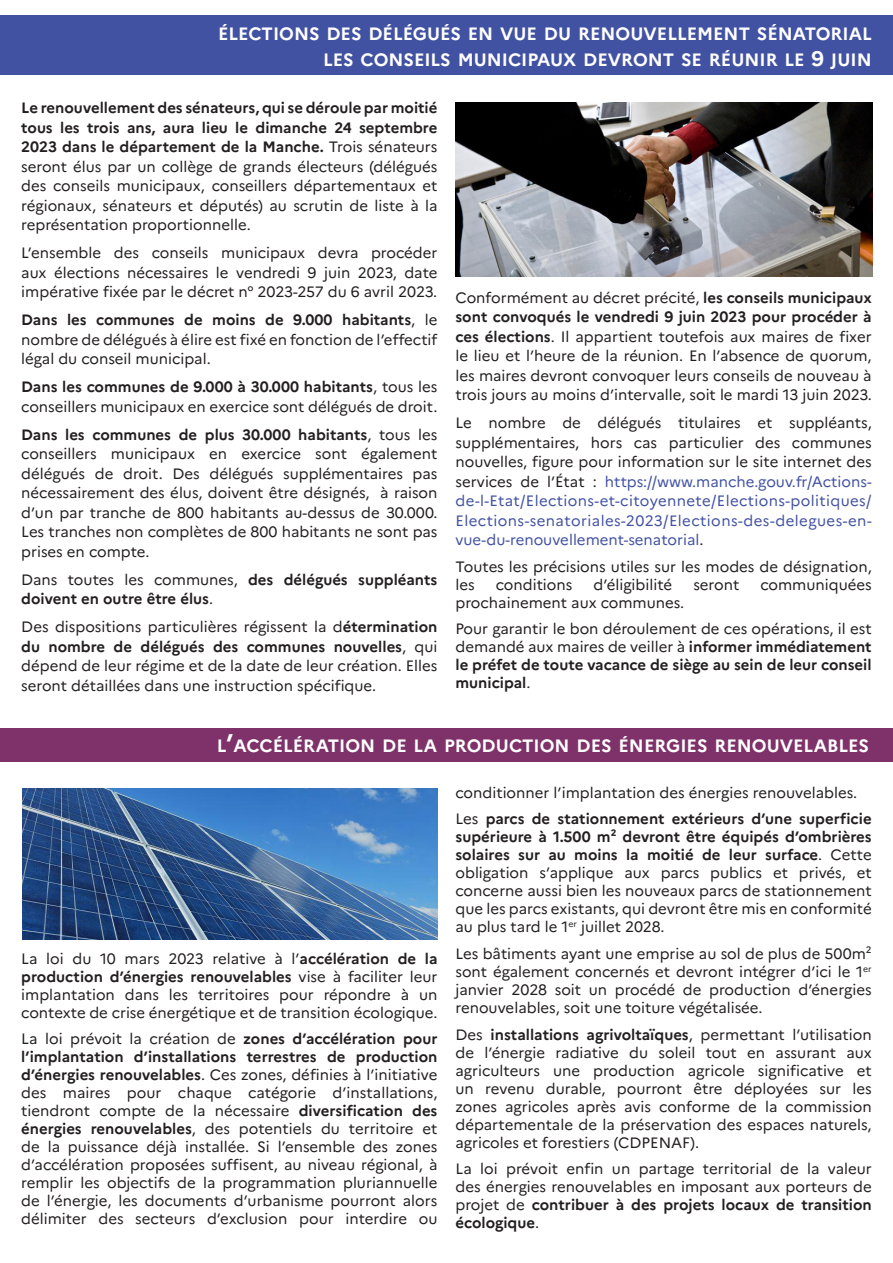
<style>
.page{position:relative;width:893px;height:1263px;background:#fff}
.page>*{position:absolute;margin:0;border:0;box-sizing:border-box;transform-origin:0 0}
.t1{font:700 17.85px "Marianne";color:#fff}
.t2{font:15px/18px "Marianne";color:#231f20;text-align:justify}
.t3{font:15px/19.5px "Marianne";color:#4252a3;text-align:justify}
.t4{font:700 15px/18px "Marianne";color:#231f20}
.s1{font-size:21px}
.s2{font-weight:700}
.s3{font-weight:400}
.s4{color:#231f20}
.s5{font-size:25.5px}
</style>
<div class="page">
<div style="left:0;top:15px;width:893px;height:59px;background:#4252a3"></div>
<img style="left:455px;top:102px;width:417px;height:174px">
<div style="left:0;top:727px;width:893px;height:34px;background:#7f326a"></div>
<img style="left:23px;top:789px;width:414px;height:150px">
<p class="t1" style="left:218px;top:23px;width:655px">ÉLECTIONS DES DÉLÉGUÉS EN VUE DU RENOUVELLEMENT SÉNATORIAL</p>
<p class="t1" style="left:323px;top:48px;width:550px">LES CONSEILS MUNICIPAUX DEVRONT SE RÉUNIR LE <span class="s1">9</span> JUIN</p>
<p class="t2" style="left:21px;top:98px;width:418px;line-height:19.5px"><span class="s2">Le renouvellement des sénateurs, qui se déroule par moitié tous les trois ans, aura lieu le dimanche 24 septembre 2023 dans le département de la Manche.</span> Trois sénateurs seront élus par un collège de grands électeurs (délégués des conseils municipaux, conseillers départementaux et régionaux, sénateurs et députés) au scrutin de liste à la représentation proportionnelle.</p>
<p class="t2" style="left:21px;top:243px;width:418px;line-height:19.5px">L’ensemble des conseils municipaux devra procéder aux élections nécessaires le vendredi 9 juin 2023, date impérative fixée par le décret n° 2023-257 du 6 avril 2023.</p>
<p class="t2" style="left:21px;top:310px;width:418px;line-height:19.5px"><span class="s2">Dans les communes de moins de 9.000 habitants</span>, le nombre de délégués à élire est fixé en fonction de l’effectif légal du conseil municipal.</p>
<p class="t2" style="left:21px;top:377px;width:418px;line-height:19.5px"><span class="s2">Dans les communes de 9.000 à 30.000 habitants</span>, tous les conseillers municipaux en exercice sont délégués de droit.</p>
<p class="t2" style="left:21px;top:425px;width:418px;line-height:19.5px"><span class="s2">Dans les communes de plus 30.000 habitants</span>, tous les conseillers municipaux en exercice sont également délégués de droit. Des délégués supplémentaires pas nécessairement des élus, doivent être désignés, à raison d’un par tranche de 800 habitants au-dessus de 30.000.<br>Les tranches non complètes de 800 habitants ne sont pas prises en compte.</p>
<p class="t4" style="left:21px;top:570px;width:418px;line-height:19.5px"><span class="s3">Dans toutes les communes,</span> des délégués suppléants doivent en outre être élus<span class="s3">.</span></p>
<p class="t2" style="left:21px;top:617px;width:418px;line-height:19.5px">Des dispositions particulières régissent la d<span class="s2">étermination du nombre de délégués des communes nouvelles</span>, qui dépend de leur régime et de la date de leur création. Elles seront détaillées dans une instruction spécifique.</p>
<p class="t2" style="left:455px;top:287px;width:418px;line-height:19.5px">Conformément au décret précité, <span class="s2">les conseils municipaux sont convoqués le vendredi 9 juin 2023 pour procéder à ces élections</span>. Il appartient toutefois aux maires de fixer le lieu et l’heure de la réunion. En l’absence de quorum, les maires devront convoquer leurs conseils de nouveau à trois jours au moins d’intervalle, soit le mardi 13 juin 2023.</p>
<p class="t3" style="left:455px;top:413px;width:418px"><span class="s4">Le nombre de délégués titulaires et suppléants, supplémentaires, hors cas particulier des communes nouvelles, figure pour information sur le site internet des services de l’État :</span> https://www.manche.gouv.fr/Actions&shy;de-l-Etat/Elections-et-citoyennete/Elections-politiques/ Elections-senatoriales-2023/Elections-des-delegues-en&shy;vue-du-renouvellement-senatorial<span class="s4">.</span></p>
<p class="t2" style="left:455px;top:557px;width:418px">Toutes les précisions utiles sur les modes de désignation, les</p>
<p class="t2" style="left:496px;top:575px;width:78px">conditions</p>
<p class="t2" style="left:593px;top:575px;width:80px">d’éligibilité</p>
<p class="t2" style="left:693px;top:575px;width:47px">seront</p>
<p class="t2" style="left:760px;top:575px;width:113px">communiquées</p>
<p class="t2" style="left:455px;top:593px;width:230px">prochainement aux communes.</p>
<p class="t4" style="left:455px;top:620px;width:418px;text-align:justify"><span class="s3">Pour garantir le bon déroulement de ces opérations, il est demandé aux maires de veiller à</span> informer immédiatement le préfet de toute vacance de siège au sein de leur conseil municipal<span class="s3">.</span></p>
<p class="t1" style="left:217px;top:735px;width:654px">L<span class="s5">’</span>ACCÉLÉRATION DE LA PRODUCTION DES ÉNERGIES RENOUVELABLES</p>
<p class="t2" style="left:21px;top:949px;width:418px">La loi du 10 mars 2023 relative à l’<span class="s2">accélération de la production d’énergies renouvelables</span> vise à faciliter leur implantation dans les territoires pour répondre à un contexte de crise énergétique et de transition écologique.</p>
<p class="t2" style="left:21px;top:1030px;width:418px">La loi prévoit la création de <span class="s2">zones d’accélération pour l’implantation d’installations terrestres de production d’énergies renouvelables</span>. Ces zones, définies à l’initiative des maires pour chaque catégorie d’installations, tiendront compte de la nécessaire <span class="s2">diversification des énergies renouvelables</span>, des potentiels du territoire et de la puissance déjà installée. Si l’ensemble des zones d’accélération proposées suffisent, au niveau régional, à remplir les objectifs de la programmation pluriannuelle de l’énergie, les documents d’urbanisme pourront alors délimiter des secteurs d’exclusion pour interdire ou</p>
<p class="t2" style="left:455px;top:783px;width:403px">conditionner l’implantation des énergies renouvelables.</p>
<p class="t2" style="left:455px;top:810px;width:418px">Les <span class="s2">parcs de stationnement extérieurs d’une superficie supérieure à 1.500 m² devront être équipés d’ombrières solaires sur au moins la moitié de leur surface</span>. Cette obligation s’applique aux parcs publics et privés, et concerne aussi bien les nouveaux parcs de stationnement que les parcs existants, qui devront être mis en conformité au plus tard le 1<sup>er</sup> juillet 2028.</p>
<p class="t2" style="left:455px;top:945px;width:418px">Les bâtiments ayant une emprise au sol de plus de 500m² sont également concernés et devront intégrer d’ici le 1<sup>er </sup>janvier 2028 soit un procédé de production d’énergies renouvelables, soit une toiture végétalisée.</p>
<p class="t2" style="left:455px;top:1025px;width:418px">Des <span class="s2">installations agrivoltaïques</span>, permettant l’utilisation de l’énergie radiative du soleil tout en assurant aux agriculteurs une production agricole significative et un revenu durable, pourront être déployées sur les zones agricoles après avis conforme de la commission départementale de la préservation des espaces naturels, agricoles et forestiers (CDPENAF).</p>
<p class="t2" style="left:455px;top:1160px;width:418px">La loi prévoit enfin un partage territorial de la valeur des énergies renouvelables en imposant aux porteurs de projet de <span class="s2">contribuer à des projets locaux de transition écologique</span>.</p>
</div>
